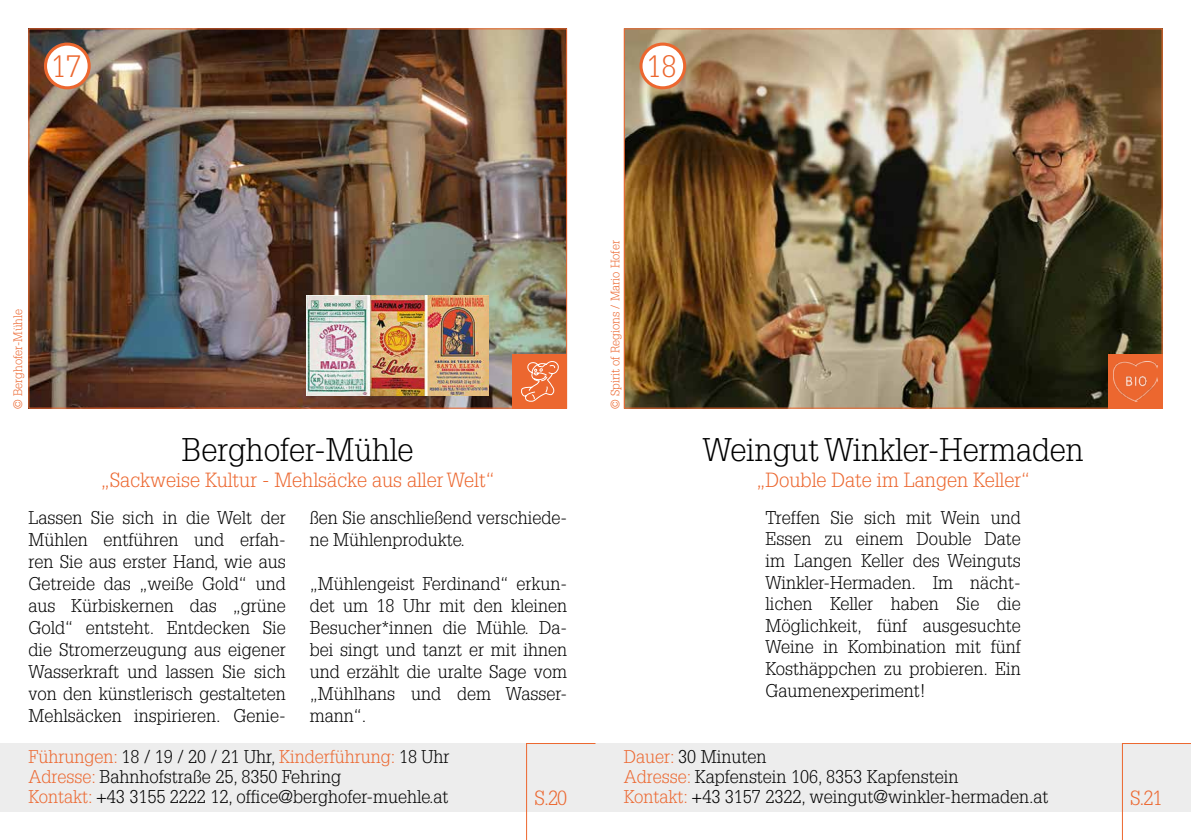
<style>
.page{position:relative;width:1191px;height:840px;background:#fff}
.page>*{position:absolute;margin:0;border:0;box-sizing:border-box;transform-origin:0 0}
.t1{font:300 32px "Glypha";color:#000}
.t2{font:300 30.2px "Glypha";color:#ec672f}
.t3{font:300 20px "Glypha";color:#ec672f}
.t4{font:300 18px/22px "Glypha";color:#000}
.t5{font:300 12px "Glypha";color:#ec672f}
.s1{color:#ec672f}
</style>
<div class="page">
<div style="left:595px;top:743px;width:596px;height:68px;background:#ededed"></div>
<div style="left:0;top:743px;width:595px;height:68px;background:#ededed"></div>
<svg style="left:1121px;top:743px;width:70px;height:96px"></svg>
<svg style="left:525px;top:743px;width:71px;height:96px"></svg>
<img style="left:626px;top:30px;width:534px;height:376px">
<img style="left:30px;top:30px;width:535px;height:376px">
<div style="left:45px;top:44px;width:44px;height:44px;background:#fff;border-radius:50%"></div>
<div style="left:44px;top:43px;width:47px;height:46px;border:3px solid #ec672f;border-radius:50%"></div>
<div style="left:513px;top:354px;width:54px;height:54px;background:#ec672f"></div>
<svg style="left:521px;top:361px;width:38px;height:40px"></svg>
<img style="left:306px;top:295px;width:182px;height:100px">
<div style="left:641px;top:44px;width:43px;height:44px;background:#fff;border-radius:50%"></div>
<div style="left:639px;top:43px;width:47px;height:46px;border:3px solid #ec672f;border-radius:50%"></div>
<div style="left:1108px;top:354px;width:54px;height:54px;background:#ec672f"></div>
<img style="left:1113px;top:361px;width:44px;height:40px">
<h2 class="t2" style="left:51px;top:49px;width:32px">17</h2>
<h2 class="t2" style="left:646px;top:49px;width:32px">18</h2>
<p class="t5" style="left:11px;top:408px;width:101px;rotate:-90deg">© Berghofer-Mühle</p>
<h1 class="t1" style="left:182px;top:431px;width:233px">Berghofer-Mühle</h1>
<p class="t3" style="left:101px;top:468px;width:395px">„Sackweise Kultur - Mehlsäcke aus aller Welt“</p>
<p class="t4" style="left:28px;top:506px;width:259px;text-align:justify">Lassen Sie sich in die Welt der Mühlen entführen und erfah&shy;ren Sie aus erster Hand, wie aus Getreide das „weiße Gold“ und aus Kürbiskernen das „grüne Gold“ entsteht. Entdecken Sie die Stromerzeugung aus eigener Wasserkraft und lassen Sie sich von den künstlerisch gestalteten Mehlsäcken inspirieren. Genie-</p>
<p class="t4" style="left:310px;top:506px;width:259px">ßen Sie anschließend verschiede&shy;ne Mühlenprodukte.</p>
<p class="t4" style="left:310px;top:572px;width:259px;text-align:justify">„Mühlengeist Ferdinand“ erkun&shy;det um 18 Uhr mit den kleinen Besucher*innen die Mühle. Da&shy;bei singt und tanzt er mit ihnen und erzählt die uralte Sage vom „Mühlhans und dem Wasser&shy;mann“.</p>
<p class="t5" style="left:608px;top:408px;width:170px;rotate:-90deg">© Spirit of Regions / Mario Hofer</p>
<h1 class="t1" style="left:703px;top:431px;width:382px">Weingut Winkler-Hermaden</h1>
<p class="t3" style="left:756px;top:468px;width:275px">„Double Date im Langen Keller“</p>
<p class="t4" style="left:765px;top:506px;width:257px;text-align:justify">Treffen Sie sich mit Wein und Essen zu einem Double Date im Langen Keller des Weinguts Winkler-Hermaden. Im nächt&shy;lichen Keller haben Sie die Möglichkeit, fünf ausgesuchte Weine in Kombination mit fünf Kosthäppchen zu probieren. Ein Gaumenexperiment!</p>
<p class="t4" style="left:28px;top:746px;width:423px;line-height:20px"><span class="s1">Führungen:</span> 18 / 19 / 20 / 21 Uhr, <span class="s1">Kinderführung:</span> 18 Uhr<br><span class="s1">Adresse:</span> Bahnhofstraße 25, 8350 Fehring<br><span class="s1">Kontakt:</span> +43 3155 2222 12, office@berghofer-muehle.at</p>
<p class="t4" style="left:624px;top:746px;width:426px;line-height:20px"><span class="s1">Dauer:</span> 30 Minuten<br><span class="s1">Adresse:</span> Kapfenstein 106, 8353 Kapfenstein<br><span class="s1">Kontakt:</span> +43 3157 2322, weingut@winkler-hermaden.at</p>
<p class="t3" style="left:534px;top:785px;width:34px">S.20</p>
<p class="t3" style="left:1130px;top:785px;width:34px">S.21</p>
</div>
